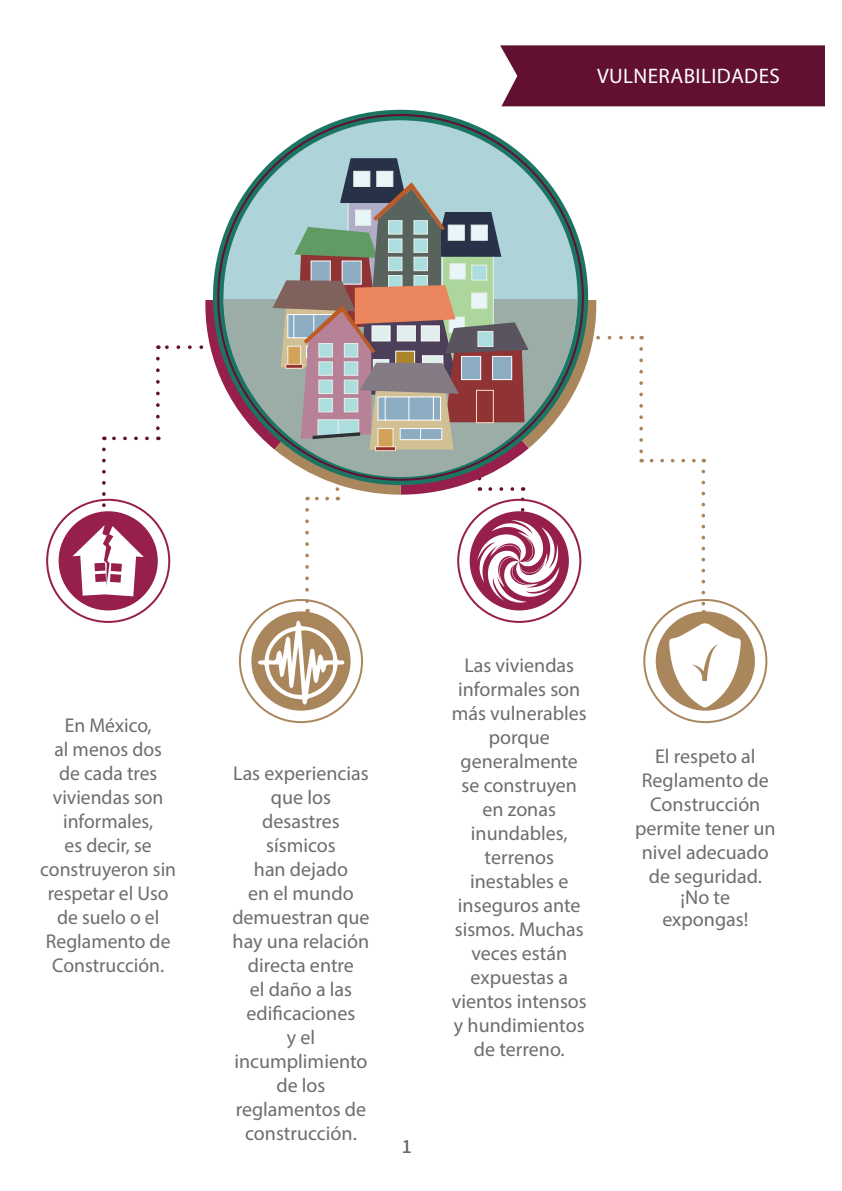
<style>
.page{position:relative;width:842px;height:1191px;background:#fff}
.page>*{position:absolute;margin:0;border:0;box-sizing:border-box;transform-origin:0 0}
.t1{font:21px "Myriad Pro";letter-spacing:.02em;color:#fff}
.t2{font:20px/24px "Myriad Pro";color:#6c6d70;text-align:center}
.t3{font:20px "Source Sans Pro";color:#6c6d70}
</style>
<div class="page">
<div style="left:500px;top:45px;width:325px;height:61px;background:#621031"></div>
<svg style="left:651px;top:459px;width:53px;height:3px"></svg>
<svg style="left:701px;top:471px;width:4px;height:140px"></svg>
<svg style="left:104px;top:436px;width:43px;height:4px"></svg>
<svg style="left:218px;top:115px;width:365px;height:365px;background:#95bdbf"></svg>
<div style="left:59px;top:511px;width:99px;height:99px;background:#971f4c;border-radius:50%"></div>
<svg style="left:73px;top:449px;width:71px;height:147px"></svg>
<div style="left:251px;top:611px;width:100px;height:99px;background:#aa865d;border-radius:50%"></div>
<svg style="left:258px;top:620px;width:86px;height:84px"></svg>
<svg style="left:156px;top:158px;width:487px;height:454px"></svg>
<div style="left:457px;top:499px;width:124px;height:124px;border:2px solid #971f4c;border-radius:50%"></div>
<div style="left:656px;top:611px;width:99px;height:99px;background:#aa865d;border-radius:50%"></div>
<svg style="left:669px;top:623px;width:72px;height:85px"></svg>
<div style="left:643px;top:599px;width:124px;height:124px;border:2px solid #aa865d;border-radius:50%"></div>
<p class="t1" style="left:597px;top:63px;width:184px">VULNERABILIDADES</p>
<p class="t2" style="left:40px;top:713px;width:137px">En México,<br>al menos dos<br>de cada tres viviendas son informales,<br>es decir, se construyeron sin respetar el Uso de suelo o el<br>Reglamento de<br>Construcción.</p>
<p class="t2" style="left:232px;top:761px;width:139px">Las experiencias que los desastres sísmicos<br>han dejado<br>en el mundo demuestran que hay una relación directa entre<br>el daño a las edificaciones<br>y el incumplimiento de los reglamentos de construcción.</p>
<p class="t3" style="left:402px;top:1133px;width:11px">1</p>
<p class="t2" style="left:452px;top:653px;width:137px">Las viviendas informales son más vulnerables porque generalmente se construyen en zonas inundables, terrenos inestables e inseguros ante sismos. Muchas veces están expuestas a vientos intensos y hundimientos de terreno.</p>
<p class="t2" style="left:635px;top:743px;width:142px">El respeto al<br>Reglamento de<br>Construcción permite tener un nivel adecuado de seguridad.</p>
<p class="t2" style="left:662px;top:886px;width:88px;line-height:21.8px">¡No te expongas!</p>
</div>
